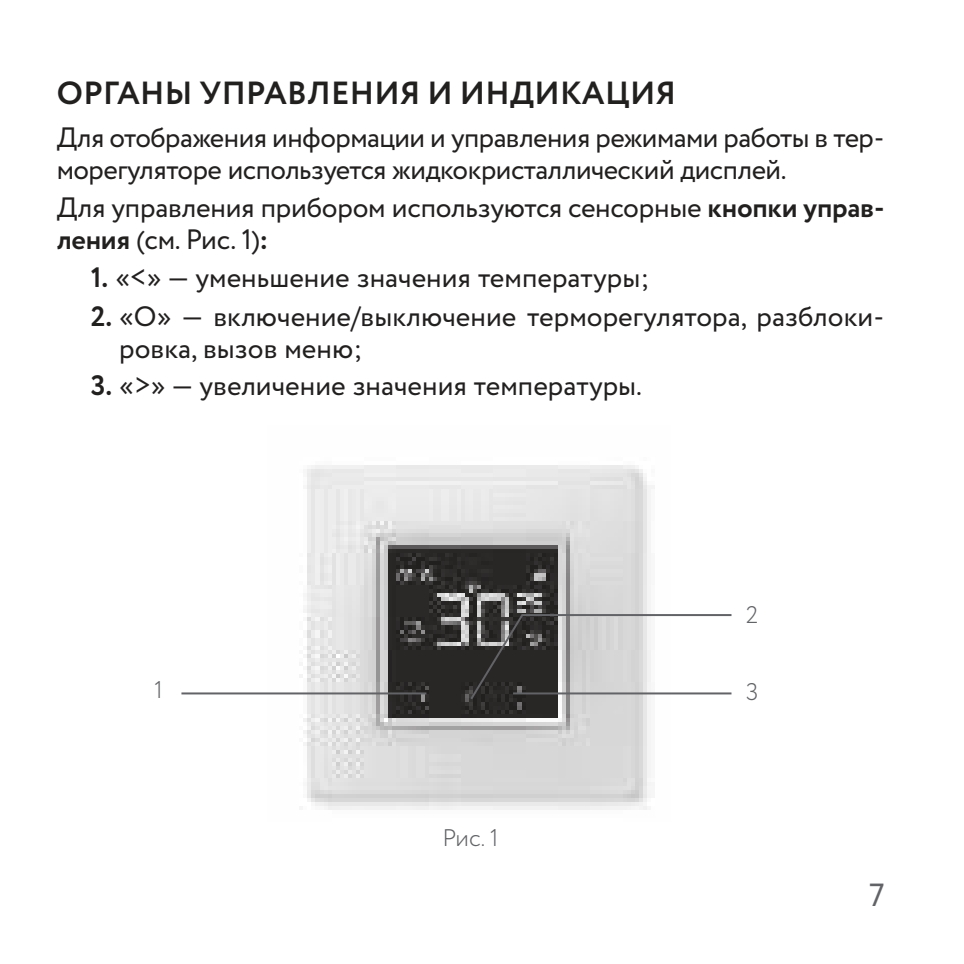
<style>
.page{position:relative;width:964px;height:964px;background:#fff}
.page>*{position:absolute;margin:0;border:0;box-sizing:border-box;transform-origin:0 0}
.t1{font:700 32px "Circe";letter-spacing:.01em;color:#221f1f}
.t2{font:32px "Circe";color:#626366}
.t3{font:28px/32px "Circe";letter-spacing:-.01em;color:#221f1f}
.t4{font:300 24px "Circe";color:#626366}
.s1{font-weight:700}
</style>
<div class="page">
<img style="left:267px;top:465px;width:388px;height:345px">
<hr style="left:181px;top:692px;width:245px;height:2px;background:#626366">
<svg style="left:468px;top:613px;width:264px;height:88px"></svg>
<p class="t1" style="left:57px;top:76px;width:620px">ОРГАНЫ УПРАВЛЕНИЯ И ИНДИКАЦИЯ</p>
<p class="t3" style="left:57px;top:124px;width:829px">Для отображения информации и управления режимами работы в тер&shy;морегуляторе используется жидкокристаллический дис плей .</p>
<p class="t3" style="left:57px;top:194px;width:829px">Для управления прибором используются сенсорные <span class="s1">кнопки управ&shy;ления</span> (см . Рис . 1)<span class="s1">:</span></p>
<p class="t3" style="left:91px;top:264px;width:560px"><span class="s1">1.</span> «&lt;» — уменьшение значения температуры;</p>
<p class="t3" style="left:119px;top:302px;width:767px;text-indent:-28px"><span class="s1">2.</span> «O» — включение/выключение терморегулятора, разблоки&shy;ровка, вызов меню;</p>
<p class="t3" style="left:91px;top:372px;width:553px"><span class="s1">3.</span> «&gt;» — увеличение значения температуры .</p>
<p class="t4" style="left:746px;top:606px;width:14px">2</p>
<p class="t4" style="left:154px;top:680px;width:10px">1</p>
<p class="t4" style="left:746px;top:683px;width:14px">3</p>
<p class="t4" style="left:442px;top:829px;width:58px">Рис. 1</p>
<p class="t2" style="left:869px;top:883px;width:17px">7</p>
</div>
